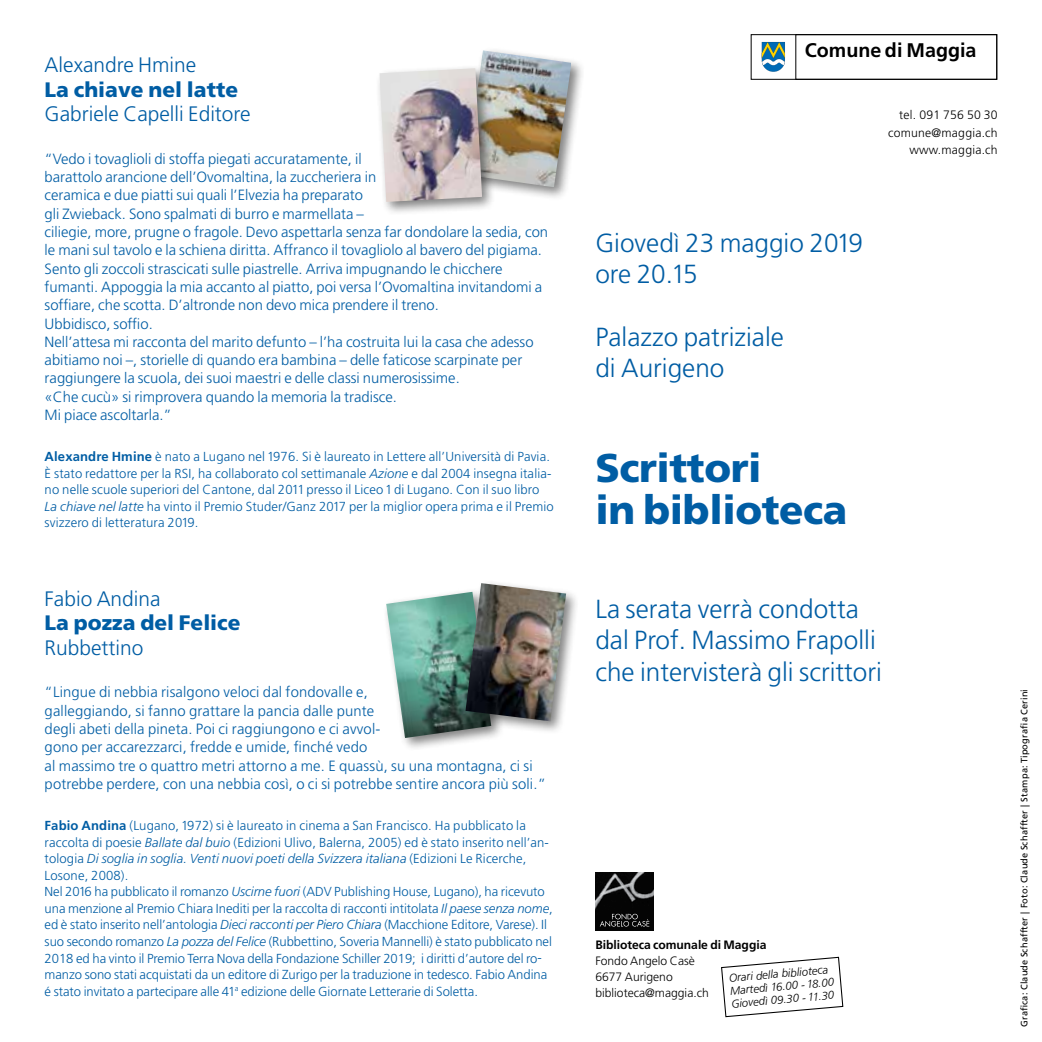
<style>
.page{position:relative;width:1042px;height:1042px;background:#fff}
.page>*{position:absolute;margin:0;border:0;box-sizing:border-box;transform-origin:0 0}
.t1{font:900 40.07px/41.8px "Frutiger LT Std";letter-spacing:-.01em;color:#005da4}
.t2{font:300 26.07px/31.3px "Frutiger LT Std";color:#005da4}
.t3{font:300 21px "Frutiger LT Std";color:#005da4}
.t4{font:900 21px "Frutiger LT Std";color:#005da4}
.t5{font:700 19.6px "Frutiger LT Std";color:#000}
.t6{font:300 14.88px/18.4px "Frutiger LT Std";color:#005da4}
.t7{font:300 13.12px/16.6px "Frutiger LT Std";letter-spacing:-.005em;color:#005da4}
.t8{font:300 12.25px/17.5px "Frutiger LT Std";letter-spacing:.02em;color:#000;text-align:right}
.t9{font:300 12.08px/16.1px "Frutiger LT Std";color:#000}
.t10{font:700 12.08px "Frutiger LT Std";letter-spacing:-.005em;color:#000}
.t11{font:italic 300 11.38px/13px "Frutiger LT Std";color:#000}
.t12{font:9.28px "Frutiger LT Std";letter-spacing:.02em;color:#000}
.s1{font-weight:700}
.s2{font-style:italic}
</style>
<div class="page">
<div style="left:461px;top:46px;width:124px;height:155px;background:#000;opacity:.5"></div>
<img style="left:465px;top:50px;width:106px;height:137px">
<div style="left:375px;top:64px;width:121px;height:152px;background:#000;opacity:.5"></div>
<img style="left:379px;top:68px;width:103px;height:134px">
<div style="left:382px;top:588px;width:123px;height:163px;background:#000;opacity:.5"></div>
<img style="left:386px;top:592px;width:105px;height:146px">
<div style="left:461px;top:579px;width:119px;height:156px;background:#000;opacity:.5"></div>
<img style="left:465px;top:583px;width:101px;height:138px">
<svg style="left:762px;top:42px;width:23px;height:30px"></svg>
<div style="left:750px;top:34px;width:247px;height:46px;border:1px solid #000"></div>
<div style="left:795px;top:34px;width:202px;height:46px;border:1px solid #000"></div>
<img style="left:596px;top:873px;width:58px;height:57px">
<svg style="left:600px;top:913px;width:49px;height:13px"></svg>
<svg style="left:721px;top:956px;width:123px;height:62px"></svg>
<h3 class="t3" style="left:45px;top:53px;width:153px">Alexandre Hmine</h3>
<h3 class="t4" style="left:45px;top:77px;width:195px">La chiave nel latte</h3>
<h3 class="t3" style="left:45px;top:102px;width:207px">Gabriele Capelli Editore</h3>
<p class="t6" style="left:45px;top:150px;width:505px">“Vedo i tovaglioli di stoffa piegati accuratamente, il<br>barattolo arancione dell’Ovomaltina, la zuccheriera in<br>ceramica e due piatti sui quali l’Elvezia ha preparato<br>gli Zwieback. Sono spalmati di burro e marmellata –<br>ciliegie, more, prugne o fragole. Devo aspettarla senza far dondolare la sedia, con le mani sul tavolo e la schiena diritta. Affranco il tovagliolo al bavero del pigiama.<br>Sento gli zoccoli strascicati sulle piastrelle. Arriva impugnando le chicchere fumanti. Appoggia la mia accanto al piatto, poi versa l’Ovomaltina invitandomi a soffiare, che scotta. D’altronde non devo mica prendere il treno.<br>Ubbidisco, soffio.<br>Nell’attesa mi racconta del marito defunto – l’ha costruita lui la casa che adesso abitiamo noi –, storielle di quando era bambina – delle faticose scarpinate per raggiungere la scuola, dei suoi maestri e delle classi numerosissime.<br>«Che cucù» si rimprovera quando la memoria la tradisce.<br>Mi piace ascoltarla.”</p>
<p class="t7" style="left:45px;top:448px;width:511px"><span class="s1">Alexandre Hmine</span> è nato a Lugano nel 1976. Si è laureato in Lettere all’Università di Pavia.<br>È stato redattore per la RSI, ha collaborato col settimanale <span class="s2">Azione</span> e dal 2004 insegna italia&shy;no nelle scuole superiori del Cantone, dal 2011 presso il Liceo 1 di Lugano. Con il suo libro <span class="s2">La chiave nel latte</span> ha vinto il Premio Studer/Ganz 2017 per la miglior opera prima e il Premio svizzero di letteratura 2019.</p>
<h3 class="t3" style="left:45px;top:587px;width:117px">Fabio Andina</h3>
<h3 class="t4" style="left:45px;top:610px;width:197px">La pozza del Felice</h3>
<h3 class="t3" style="left:45px;top:635px;width:100px">Rubbettino</h3>
<p class="t6" style="left:45px;top:683px;width:503px">“Lingue di nebbia risalgono veloci dal fondovalle e,<br>galleggiando, si fanno grattare la pancia dalle punte<br>degli abeti della pineta. Poi ci raggiungono e ci avvol-<br>gono per accarezzarci, fredde e umide, finché vedo<br>al massimo tre o quattro metri attorno a me. E quassù, su una montagna, ci si potrebbe perdere, con una nebbia così, o ci si potrebbe sentire ancora più soli.”</p>
<p class="t7" style="left:45px;top:817px;width:510px"><span class="s1">Fabio Andina</span> (Lugano, 1972) si è laureato in cinema a San Francisco. Ha pubblicato la raccolta di poesie <span class="s2">Ballate dal buio</span> (Edizioni Ulivo, Balerna, 2005) ed è stato inserito nell’an&shy;tologia <span class="s2">Di soglia in soglia. Venti nuovi poeti della Svizzera italiana</span> (Edizioni Le Ricerche, Losone, 2008).<br>Nel 2016 ha pubblicato il romanzo <span class="s2">Uscirne fuori</span> (ADV Publishing House, Lugano), ha ricevuto una menzione al Premio Chiara Inediti per la raccolta di racconti intitolata <span class="s2">Il paese senza nome</span>, ed è stato inserito nell’antologia <span class="s2">Dieci racconti per Piero Chiara</span> (Macchione Editore, Varese). Il suo secondo romanzo <span class="s2">La pozza del Felice</span> (Rubbettino, Soveria Mannelli) è stato pubblicato nel 2018 ed ha vinto il Premio Terra Nova della Fondazione Schiller 2019; i diritti d’autore del ro&shy;manzo sono stati acquistati da un editore di Zurigo per la traduzione in tedesco. Fabio Andina é stato invitato a partecipare alle 41<sup>a</sup> edizione delle Giornate Letterarie di Soletta.</p>
<h3 class="t5" style="left:805px;top:38px;width:173px">Comune di Maggia</h3>
<p class="t8" style="left:888px;top:107px;width:111px">tel. 091 756 50 30 comune@maggia.ch www.maggia.ch</p>
<h2 class="t2" style="left:595px;top:227px;width:269px">Giovedì 23 maggio 2019 ore 20.15</h2>
<h2 class="t2" style="left:595px;top:321px;width:190px">Palazzo patriziale di Aurigeno</h2>
<h1 class="t1" style="left:595px;top:447px;width:253px">Scrittori<br>in biblioteca</h1>
<h2 class="t2" style="left:595px;top:593px;width:288px">La serata verrà condotta dal Prof. Massimo Frapolli che intervisterà gli scrittori</h2>
<p class="t10" style="left:595px;top:937px;width:172px">Biblioteca comunale di Maggia</p>
<p class="t9" style="left:595px;top:953px;width:115px">Fondo Angelo Casè<br>6677 Aurigeno biblioteca@maggia.ch</p>
<p class="t11" style="left:728px;top:971px;width:106px;rotate:-5deg">Orari della biblioteca<br>Martedì 16.00 - 18.00<br>Giovedì 09.30 - 11.30</p>
<p class="t12" style="left:1018px;top:1027px;width:340px;rotate:-90deg">Grafica: Claude Schaffter | Foto: Claude Schaffter | Stampa: Tipografia Cerini</p>
</div>
